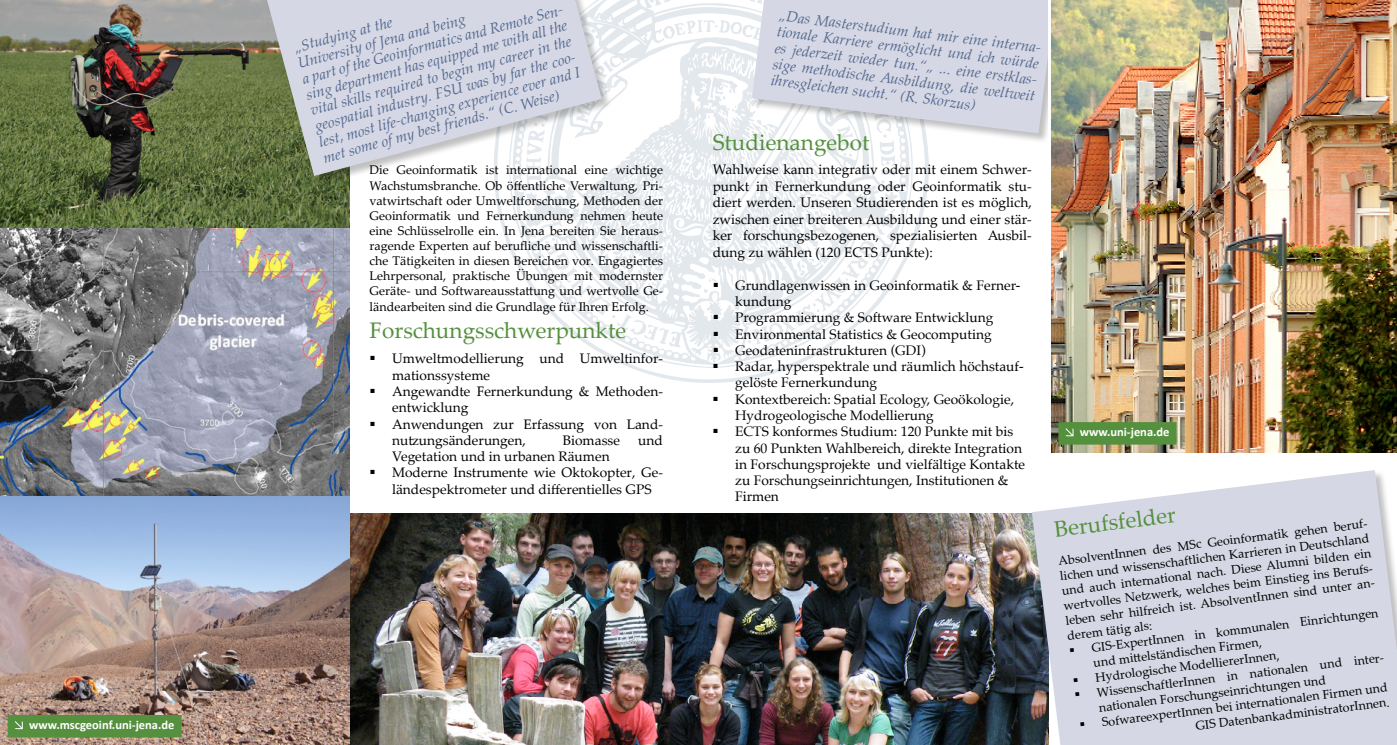
<style>
.page{position:relative;width:1397px;height:745px;background:#fff}
.page>*{position:absolute;margin:0;border:0;box-sizing:border-box;transform-origin:0 0}
.t1{font:22.5px "Palatino Linotype";color:#55903e}
.t2{font:italic 15px/16.2px "Palatino Linotype";color:#54688f}
.t3{font:13.75px/16.2px "Palatino Linotype";color:#000}
.t4{font:13.75px/16.2px "Palatino";color:#000}
.t5{font:12.5px/15px "Palatino Linotype";color:#000;text-align:justify}
.t6{font:700 12.5px "Calibri";color:#fff}
</style>
<div class="page">
<svg style="left:495px;top:0;width:434px;height:383px"></svg>
<div style="left:751px;top:0;width:314px;height:144px;background:#000;opacity:.25"></div>
<svg style="left:751px;top:0;width:297px;height:133px;background:#d8dbe5"></svg>
<div style="left:1048px;top:0;width:60px;height:555px;background:#fff"></div>
<img style="left:1051px;top:0;width:345px;height:452px">
<img style="left:0;top:0;width:349px;height:744px">
<img style="left:349px;top:512px;width:682px;height:232px">
<div style="left:253px;top:0;width:359px;height:186px;background:#000;opacity:.25"></div>
<svg style="left:267px;top:0;width:334px;height:176px;background:#d1d5da"></svg>
<svg style="left:1031px;top:470px;width:365px;height:274px;background:#d4d7e1"></svg>
<div style="left:8px;top:714px;width:173px;height:23px;background:#55903e"></div>
<svg style="left:15px;top:721px;width:8px;height:7px"></svg>
<div style="left:1058px;top:422px;width:118px;height:22px;background:#55903e"></div>
<svg style="left:1065px;top:428px;width:8px;height:8px"></svg>
<svg style="left:713px;top:282px;width:4px;height:5px"></svg>
<svg style="left:713px;top:315px;width:4px;height:4px"></svg>
<svg style="left:713px;top:331px;width:4px;height:4px"></svg>
<svg style="left:713px;top:347px;width:4px;height:5px"></svg>
<svg style="left:713px;top:364px;width:4px;height:4px"></svg>
<svg style="left:1069px;top:647px;width:4px;height:4px"></svg>
<svg style="left:1073px;top:677px;width:4px;height:4px"></svg>
<svg style="left:1075px;top:692px;width:4px;height:4px"></svg>
<svg style="left:1080px;top:721px;width:4px;height:4px"></svg>
<p class="t6" style="left:29px;top:716px;width:147px">www.mscgeoinf.uni-jena.de</p>
<p class="t2" style="left:292px;top:39px;width:273px;rotate:-15deg">„Studying at the<br>University of Jena and being<br>a part of the Geoinformatics and Remote Sen&shy;sing department has equipped me with all the vital skills required to begin my career in the geospatial industry. FSU was by far the coo&shy;lest, most life-changing experience ever and I met some of my best friends.“ (C. Weise)</p>
<p class="t5" style="left:369px;top:162px;width:295px">Die Geoinformatik ist international eine wichtige Wachstumsbranche. Ob öffentliche Verwaltung, Pri&shy;vatwirtschaft oder Umweltforschung, Methoden der Geoinformatik und Fernerkundung nehmen heute eine Schlüsselrolle ein. In Jena bereiten Sie heraus&shy;ragende Experten auf berufliche und wissenschaftli&shy;che Tätigkeiten in diesen Bereichen vor. Engagiertes Lehrpersonal, praktische Übungen mit modernster Geräte- und Softwareausstattung und wertvolle Ge-</p>
<p class="t5" style="left:369px;top:299px;width:281px">ländearbeiten sind die Grundlage für Ihren Erfolg.</p>
<h1 class="t1" style="left:369px;top:314px;width:258px">Forschungsschwerpunkte</h1>
<p class="t3" style="left:392px;top:350px;width:272px">Umweltmodellierung und Umweltinfor&shy;mationssysteme<br>Angewandte Fernerkundung &amp; Methoden&shy;entwicklung<br>Anwendungen zur Erfassung von Land&shy;nutzungsänderungen,</p>
<p class="t3" style="left:562px;top:431px;width:59px">Biomasse</p>
<p class="t3" style="left:638px;top:431px;width:26px">und</p>
<p class="t3" style="left:392px;top:447px;width:272px">Vegetation und in urbanen Räumen<br>Moderne Instrumente wie Oktokopter, Ge&shy;ländespektrometer und differentielles GPS</p>
<p class="t2" style="left:780px;top:6px;width:268px;rotate:7deg">„Das Masterstudium hat mir eine interna&shy;tionale Karriere ermöglicht und ich würde es jederzeit wieder tun.“„ ... eine erstklas&shy;sige methodische Ausbildung, die weltweit ihresgleichen sucht.“ (R. Skorzus)</p>
<h1 class="t1" style="left:712px;top:126px;width:158px">Studienangebot</h1>
<p class="t3" style="left:712px;top:160px;width:320px;text-align:justify">Wahlweise kann integrativ oder mit einem Schwer&shy;punkt in Fernerkundung oder Geoinformatik stu&shy;diert werden. Unseren Studierenden ist es möglich, zwischen einer breiteren Ausbildung und einer stär&shy;ker forschungsbezogenen, spezialisierten Ausbil&shy;dung zu wählen (120 ECTS Punkte):</p>
<p class="t4" style="left:735px;top:277px;width:291px">Grundlagenwissen in Geoinformatik &amp; Ferner&shy;kundung<br>Programmierung &amp; Software Entwicklung Environmental Statistics &amp; Geocomputing Geodateninfrastrukturen (GDI)<br>Radar, hyperspektrale und räumlich höchstauf&shy;gelöste Fernerkundung<br>Kontextbereich: Spatial Ecology, Geoökologie, Hydrogeologische Modellierung<br>ECTS konformes Studium: 120 Punkte mit bis zu 60 Punkten Wahlbereich, direkte Integration in Forschungsprojekte und vielfältige Kontakte zu Forschungseinrichtungen, Institutionen &amp; Firmen</p>
<p class="t6" style="left:1079px;top:424px;width:91px">www.uni-jena.de</p>
<h1 class="t1" style="left:1052px;top:513px;width:124px;rotate:-7deg">Berufsfelder</h1>
<p class="t5" style="left:1057px;top:552px;width:315px;text-align:left;rotate:-7deg">AbsolventInnen des MSc Geoinformatik gehen beruf&shy;lichen und wissenschaftlichen Karrieren in Deutschland und auch international nach. Diese Alumni bilden ein wertvolles Netz werk, welches beim Einstieg ins Berufs&shy;leben sehr hilfreich ist. AbsolventInnen sind unter an&shy;derem tätig als:</p>
<p class="t5" style="left:1090px;top:639px;width:290px;rotate:-7deg">GIS-ExpertInnen in kommunalen Einrichtungen</p>
<p class="t5" style="left:1092px;top:654px;width:171px;rotate:-7deg">und mitt elständischen Firmen,</p>
<p class="t5" style="left:1094px;top:669px;width:187px;rotate:-7deg">Hydrologische ModelliererInnen,</p>
<p class="t5" style="left:1095px;top:684px;width:292px;rotate:-7deg">WissenschaftlerInnen in nationalen und inter-</p>
<p class="t5" style="left:1097px;top:699px;width:230px;rotate:-7deg">nationalen Forschungseinrichtungen und</p>
<p class="t5" style="left:1100px;top:713px;width:289px;rotate:-7deg">SofwareexpertInnen bei internationalen Firmen und</p>
<p class="t5" style="left:1194px;top:717px;width:197px;rotate:-7deg">GIS DatenbankadministratorInnen.</p>
</div>
